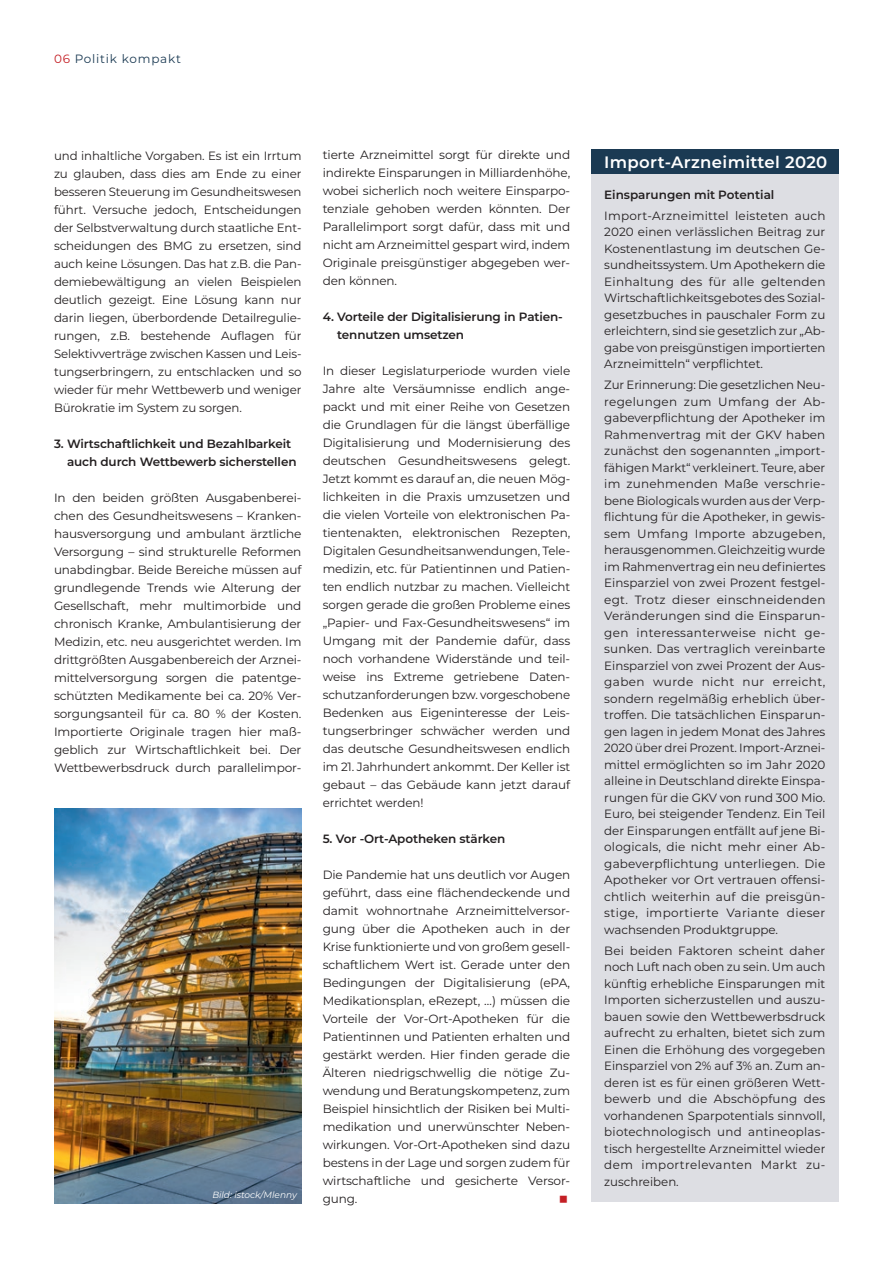
<style>
.page{position:relative;width:893px;height:1263px;background:#fff}
.page>*{position:absolute;margin:0;border:0;box-sizing:border-box;transform-origin:0 0}
.t1{font:18px "Montserrat";color:#c41f25}
.t2{font:600 16.5px "Montserrat";letter-spacing:.02em;color:#fff}
.t3{font:12px/18px "Montserrat";letter-spacing:-.01em;color:#231f20;text-align:justify}
.t4{font:600 12px/18px "Montserrat";letter-spacing:-.01em;color:#231f20}
.t5{font:12px "Montserrat";letter-spacing:.065em;color:#1b3a53}
.t6{font:italic 9px "Montserrat";color:#fff}
.s1{color:#c41f25}
</style>
<div class="page">
<div style="left:591px;top:174px;width:248px;height:1027px;background:#dddee3"></div>
<div style="left:591px;top:150px;width:248px;height:24px;background:#1b3a53"></div>
<img style="left:54px;top:808px;width:247px;height:395px">
<p class="t5" style="left:54px;top:50px;width:129px"><span class="s1">06</span> Politik kompakt</p>
<p class="t3" style="left:54px;top:146px;width:249px">und inhaltliche Vorgaben. Es ist ein Irrtum zu glauben, dass dies am Ende zu einer besseren Steuerung im Gesundheitswesen führt. Versuche jedoch, Entscheidungen der Selbstverwaltung durch staatliche Ent&shy;scheidungen des BMG zu ersetzen, sind auch keine Lösungen. Das hat z.B. die Pan&shy;demiebewältigung an vielen Beispielen deutlich gezeigt. Eine Lösung kann nur darin liegen, überbordende Detailregulie&shy;rungen, z.B. bestehende Auflagen für Selektivverträge zwischen Kassen und Leis&shy;tungserbringern, zu entschlacken und so wieder für mehr Wettbewerb und weniger Bürokratie im System zu sorgen.</p>
<p class="t4" style="left:67px;top:434px;width:231px;text-indent:-13px">3. Wirtschaftlichkeit und Bezahlbarkeit auch durch Wettbewerb sicherstellen</p>
<p class="t3" style="left:54px;top:488px;width:249px;text-align:left">In den beiden größten Ausgabenberei&shy;chen des Gesundheitswesens – Kranken&shy;hausversorgung und ambulant ärztliche Versorgung – sind strukturelle Reformen unabdingbar. Beide Bereiche müssen auf grundlegende Trends wie Alterung der Gesellschaft, mehr multimorbide und chronisch Kranke, Ambulantisierung der Medizin, etc. neu ausgerichtet werden. Im drittgrößten Ausgabenbereich der Arznei&shy;mittelversorgung sorgen die patentge&shy;schützten Medikamente bei ca. 20% Ver&shy;sorgungsanteil für ca. 80 % der Kosten.<br>Importierte Originale tragen hier maß&shy;geblich zur Wirtschaftlichkeit bei. Der Wettbewerbsdruck durch parallelimpor-</p>
<p class="t6" style="left:212px;top:1189px;width:86px">Bild: istock/Mlenny</p>
<p class="t3" style="left:323px;top:145px;width:249px">tierte Arzneimittel sorgt für direkte und indirekte Einsparungen in Milliardenhöhe, wobei sicherlich noch weitere Einsparpo&shy;tenziale gehoben werden könnten. Der Parallelimport sorgt dafür, dass mit und nicht am Arzneimittel gespart wird, indem Originale preisgünstiger abgegeben wer&shy;den können.</p>
<p class="t4" style="left:337px;top:307px;width:227px;text-indent:-14px">4. Vorteile der Digitalisierung in Patien&shy;tennutzen umsetzen</p>
<p class="t3" style="left:323px;top:361px;width:249px">In dieser Legislaturperiode wurden viele Jahre alte Versäumnisse endlich ange&shy;packt und mit einer Reihe von Gesetzen die Grundlagen für die längst überfällige Digitalisierung und Modernisierung des deutschen Gesundheitswesens gelegt.<br>Jetzt kommt es darauf an, die neuen Mög&shy;lichkeiten in die Praxis umzusetzen und die vielen Vorteile von elektronischen Pa&shy;tientenakten, elektronischen Rezepten, Digitalen Gesundheitsanwendungen, Tele&shy;medizin, etc. für Patientinnen und Patien&shy;ten endlich nutzbar zu machen. Vielleicht sorgen gerade die großen Probleme eines „Papier- und Fax-Gesundheitswesens“ im Umgang mit der Pandemie dafür, dass noch vorhandene Widerstände und teil&shy;weise ins Extreme getriebene Daten&shy;schutzanforderungen bzw. vorgeschobene Bedenken aus Eigeninteresse der Leis&shy;tungserbringer schwächer werden und das deutsche Gesundheitswesen endlich im 21. Jahrhundert ankommt. Der Keller ist gebaut – das Gebäude kann jetzt darauf errichtet werden!</p>
<p class="t4" style="left:323px;top:829px;width:184px">5. Vor -Ort-Apotheken stärken</p>
<p class="t3" style="left:323px;top:865px;width:249px">Die Pandemie hat uns deutlich vor Augen geführt, dass eine flächendeckende und damit wohnortnahe Arzneimittelversor&shy;gung über die Apotheken auch in der Krise funktionierte und von großem gesell&shy;schaftlichem Wert ist. Gerade unter den Bedingungen der Digitalisierung (ePA, Medikationsplan, eRezept, …) müssen die Vorteile der Vor-Ort-Apotheken für die Patientinnen und Patienten erhalten und gestärkt werden. Hier finden gerade die Älteren niedrigschwellig die nötige Zu&shy;wendung und Beratungskompetenz, zum Beispiel hinsichtlich der Risiken bei Multi&shy;medikation und unerwünschter Neben&shy;wirkungen. Vor-Ort-Apotheken sind dazu bestens in der Lage und sorgen zudem für wirtschaftliche und gesicherte Versor&shy;gung.</p>
<h1 class="t1" style="left:558px;top:1185px;width:12px">■</h1>
<h2 class="t2" style="left:604px;top:150px;width:225px">Import-Arzneimittel 2020</h2>
<p class="t4" style="left:604px;top:185px;width:172px">Einsparungen mit Potential</p>
<p class="t3" style="left:604px;top:207px;width:223px;line-height:16.5px">Import-Arzneimittel leisteten auch 2020 einen verlässlichen Beitrag zur Kostenentlastung im deutschen Ge&shy;sundheitssystem. Um Apothekern die Einhaltung des für alle geltenden Wirtschaftlichkeitsgebotes des Sozial&shy;gesetzbuches in pauschaler Form zu erleichtern, sind sie gesetzlich zur „Ab&shy;gabe von preisgünstigen importierten Arzneimitteln“ verpflichtet.</p>
<p class="t3" style="left:604px;top:376px;width:223px;line-height:16.5px">Zur Erinnerung: Die gesetzlichen Neu&shy;regelungen zum Umfang der Ab&shy;gabeverpflichtung der Apotheker im Rahmenvertrag mit der GKV haben zunächst den sogenannten „import&shy;fähigen Markt“ verkleinert. Teure, aber im zunehmenden Maße verschrie&shy;bene Biologicals wurden aus der Verp&shy;flichtung für die Apotheker, in gewis&shy;sem Umfang Importe abzugeben, herausgenommen. Gleichzeitig wurde im Rahmenvertrag ein neu definiertes Einsparziel von zwei Prozent festgel&shy;egt. Trotz dieser einschneidenden Veränderungen sind die Einsparun&shy;gen interessanterweise nicht ge&shy;sunken. Das vertraglich vereinbarte Einsparziel von zwei Prozent der Aus&shy;gaben wurde nicht nur erreicht, sondern regelmäßig erheblich über&shy;troffen. Die tatsächlichen Einsparun&shy;gen lagen in jedem Monat des Jahres 2020 über drei Prozent. Import-Arznei&shy;mittel ermöglichten so im Jahr 2020 alleine in Deutschland direkte Einspa&shy;rungen für die GKV von rund 300 Mio.<br>Euro, bei steigender Tendenz. Ein Teil der Einsparungen entfällt auf jene Bi&shy;ologicals, die nicht mehr einer Ab&shy;gabeverpflichtung unterliegen. Die Apotheker vor Ort vertrauen offensi&shy;chtlich weiterhin auf die preisgün&shy;stige, importierte Variante dieser wachsenden Produktgruppe.</p>
<p class="t3" style="left:604px;top:941px;width:223px;line-height:16.5px">Bei beiden Faktoren scheint daher noch Luft nach oben zu sein. Um auch künftig erhebliche Einsparungen mit Importen sicherzustellen und auszu&shy;bauen sowie den Wettbewerbsdruck aufrecht zu erhalten, bietet sich zum Einen die Erhöhung des vorgegeben Einsparziel von 2% auf 3% an. Zum an&shy;deren ist es für einen größeren Wett&shy;bewerb und die Abschöpfung des vorhandenen Sparpotentials sinnvoll, biotechnologisch und antineoplas&shy;tisch hergestellte Arzneimittel wieder dem importrelevanten Markt zu&shy;zuschreiben.</p>
</div>
